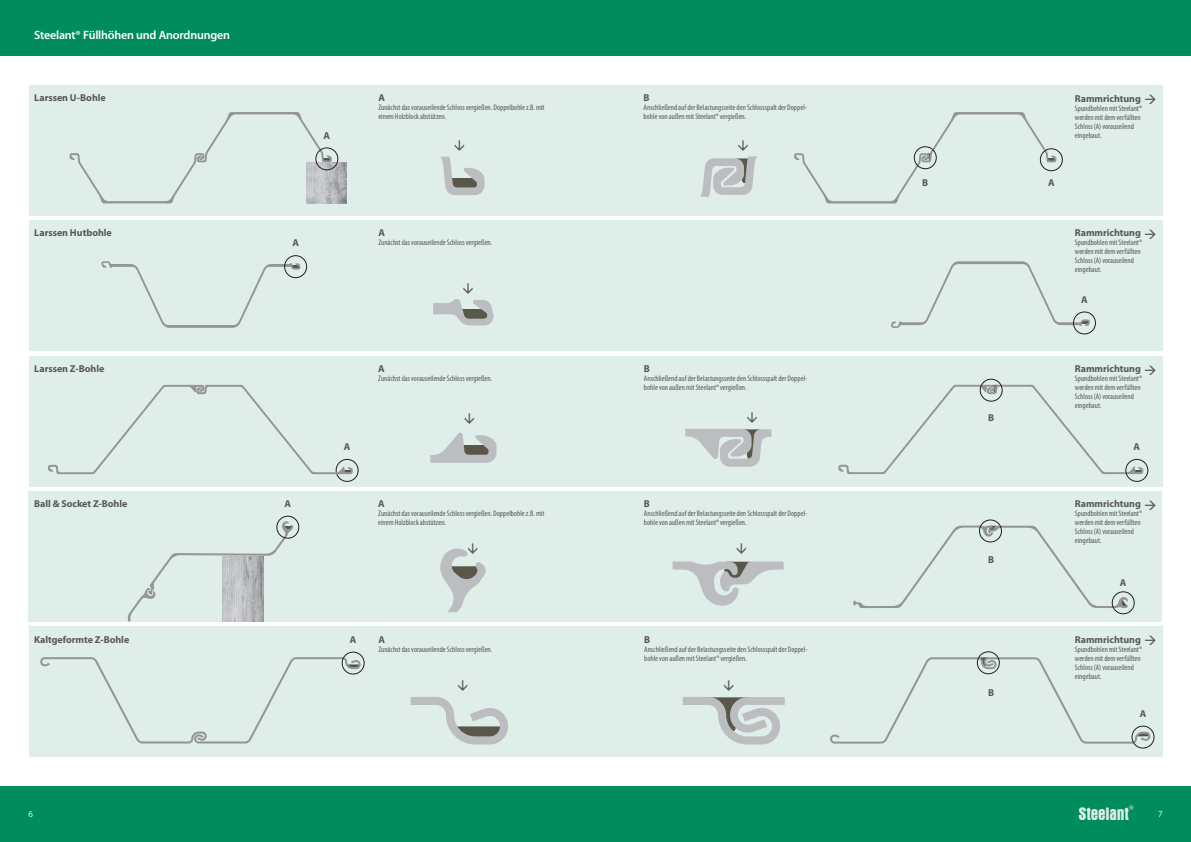
<style>
.page{position:relative;width:1191px;height:842px;background:#fff}
.page>*{position:absolute;margin:0;border:0;box-sizing:border-box;transform-origin:0 0}
.t1{font:700 condensed 18px "Aurora BT";letter-spacing:-.01em;color:#dfeee8}
.t2{font:600 12px "Myriad Pro";letter-spacing:-.015em;color:#fff}
.t3{font:700 10px "Myriad Pro";letter-spacing:-.005em;color:#57585a}
.t4{font:9px "Myriad Pro";color:#dfeee8}
.t5{font:condensed 8px/9px "Myriad Pro";color:#57585a}
.s1{color:#fff}
</style>
<div class="page">
<div style="left:0;top:0;width:1191px;height:56px;background:#008c5d"></div>
<div style="left:0;top:786px;width:1191px;height:56px;background:#008c5d"></div>
<div style="left:29px;top:85px;width:1133px;height:130px;background:#dfeee8"></div>
<div style="left:29px;top:356px;width:1133px;height:130px;background:#dfeee8"></div>
<div style="left:28px;top:491px;width:1134px;height:130px;background:#dfeee8"></div>
<div style="left:29px;top:627px;width:1133px;height:130px;background:#dfeee8"></div>
<div style="left:29px;top:220px;width:1133px;height:130px;background:#dfeee8"></div>
<svg style="left:1129px;top:805px;width:4px;height:4px"></svg>
<svg style="left:794px;top:112px;width:262px;height:92px"></svg>
<svg style="left:70px;top:112px;width:262px;height:91px"></svg>
<img style="left:306px;top:162px;width:41px;height:41px">
<div style="left:1039px;top:148px;width:23px;height:23px;border:1px solid #231f20;border-radius:50%"></div>
<svg style="left:433px;top:299px;width:60px;height:26px"></svg>
<svg style="left:685px;top:429px;width:86px;height:38px"></svg>
<svg style="left:430px;top:432px;width:66px;height:31px"></svg>
<svg style="left:838px;top:385px;width:305px;height:89px"></svg>
<div style="left:913px;top:146px;width:23px;height:23px;border:1px solid #231f20;border-radius:50%"></div>
<div style="left:979px;top:379px;width:23px;height:23px;border:1px solid #231f20;border-radius:50%"></div>
<div style="left:1125px;top:459px;width:23px;height:23px;border:1px solid #231f20;border-radius:50%"></div>
<svg style="left:853px;top:525px;width:275px;height:83px"></svg>
<svg style="left:672px;top:561px;width:111px;height:45px"></svg>
<svg style="left:891px;top:261px;width:199px;height:67px"></svg>
<svg style="left:683px;top:697px;width:101px;height:47px"></svg>
<svg style="left:411px;top:697px;width:97px;height:47px"></svg>
<svg style="left:830px;top:657px;width:320px;height:87px"></svg>
<div style="left:1131px;top:726px;width:23px;height:22px;border:1px solid #231f20;border-radius:50%"></div>
<div style="left:976px;top:651px;width:23px;height:23px;border:1px solid #231f20;border-radius:50%"></div>
<div style="left:1111px;top:591px;width:23px;height:23px;border:1px solid #231f20;border-radius:50%"></div>
<div style="left:979px;top:519px;width:23px;height:23px;border:1px solid #231f20;border-radius:50%"></div>
<div style="left:1073px;top:311px;width:23px;height:23px;border:1px solid #231f20;border-radius:50%"></div>
<svg style="left:700px;top:156px;width:57px;height:41px"></svg>
<svg style="left:441px;top:157px;width:43px;height:38px"></svg>
<div style="left:336px;top:459px;width:22px;height:23px;border:1px solid #231f20;border-radius:50%"></div>
<svg style="left:128px;top:521px;width:165px;height:100px"></svg>
<img style="left:222px;top:556px;width:41px;height:65px">
<div style="left:276px;top:516px;width:23px;height:23px;border:1px solid #231f20;border-radius:50%"></div>
<svg style="left:101px;top:261px;width:199px;height:67px"></svg>
<div style="left:284px;top:255px;width:23px;height:23px;border:1px solid #231f20;border-radius:50%"></div>
<svg style="left:40px;top:657px;width:321px;height:86px"></svg>
<div style="left:342px;top:652px;width:23px;height:22px;border:1px solid #231f20;border-radius:50%"></div>
<div style="left:315px;top:147px;width:23px;height:23px;border:1px solid #231f20;border-radius:50%"></div>
<svg style="left:48px;top:385px;width:305px;height:89px"></svg>
<svg style="left:440px;top:548px;width:45px;height:64px"></svg>
<h2 class="t2" style="left:34px;top:27px;width:197px">Steelant® Füllhöhen und Anordnungen</h2>
<p class="t3" style="left:34px;top:91px;width:73px">Larssen U-Bohle</p>
<p class="t3" style="left:323px;top:129px;width:8px">A</p>
<p class="t3" style="left:378px;top:91px;width:8px">A</p>
<p class="t5" style="left:378px;top:103px;width:168px">Zunächst das vorauseilende Schloss vergießen. Doppelbohle z.B. mit einem Holzblock abstützen.</p>
<p class="t3" style="left:643px;top:91px;width:8px">B</p>
<p class="t5" style="left:643px;top:103px;width:165px">Anschließend auf der Belastungsseite den Schlossspalt der Doppel&shy;bohle von außen mit Steelant® vergießen.</p>
<p class="t3" style="left:1075px;top:92px;width:68px">Rammrichtung</p>
<p class="t5" style="left:1075px;top:103px;width:69px">Spundbohlen mit Steelant® werden mit dem verfüllten<br>Schloss (A) vorauseilend eingebaut.</p>
<p class="t3" style="left:922px;top:176px;width:8px">B</p>
<p class="t3" style="left:1048px;top:176px;width:8px">A</p>
<p class="t3" style="left:34px;top:226px;width:79px">Larssen Hutbohle</p>
<p class="t3" style="left:292px;top:237px;width:8px">A</p>
<p class="t3" style="left:378px;top:226px;width:8px">A</p>
<p class="t5" style="left:378px;top:238px;width:115px">Zunächst das vorauseilende Schloss vergießen.</p>
<p class="t3" style="left:1075px;top:226px;width:68px">Rammrichtung</p>
<p class="t5" style="left:1075px;top:238px;width:69px">Spundbohlen mit Steelant® werden mit dem verfüllten<br>Schloss (A) vorauseilend eingebaut.</p>
<p class="t3" style="left:1081px;top:293px;width:8px">A</p>
<p class="t3" style="left:34px;top:362px;width:72px">Larssen Z-Bohle</p>
<p class="t3" style="left:378px;top:362px;width:8px">A</p>
<p class="t5" style="left:378px;top:374px;width:115px">Zunächst das vorauseilende Schloss vergießen.</p>
<p class="t3" style="left:644px;top:362px;width:8px">B</p>
<p class="t5" style="left:644px;top:374px;width:165px">Anschließend auf der Belastungsseite den Schlossspalt der Doppel&shy;bohle von außen mit Steelant® vergießen.</p>
<p class="t3" style="left:1075px;top:362px;width:68px">Rammrichtung</p>
<p class="t5" style="left:1075px;top:374px;width:69px">Spundbohlen mit Steelant® werden mit dem verfüllten<br>Schloss (A) vorauseilend eingebaut.</p>
<p class="t3" style="left:988px;top:411px;width:8px">B</p>
<p class="t3" style="left:344px;top:440px;width:8px">A</p>
<p class="t3" style="left:1133px;top:440px;width:8px">A</p>
<p class="t3" style="left:34px;top:497px;width:95px">Ball &amp; Socket Z-Bohle</p>
<p class="t3" style="left:284px;top:497px;width:8px">A</p>
<p class="t3" style="left:378px;top:497px;width:8px">A</p>
<p class="t5" style="left:378px;top:509px;width:168px">Zunächst das vorauseilende Schloss vergießen. Doppelbohle z.B. mit einem Holzblock abstützen.</p>
<p class="t3" style="left:644px;top:497px;width:8px">B</p>
<p class="t5" style="left:644px;top:509px;width:165px">Anschließend auf der Belastungsseite den Schlossspalt der Doppel&shy;bohle von außen mit Steelant® vergießen.</p>
<p class="t3" style="left:1075px;top:497px;width:68px">Rammrichtung</p>
<p class="t5" style="left:1075px;top:509px;width:69px">Spundbohlen mit Steelant® werden mit dem verfüllten<br>Schloss (A) vorauseilend eingebaut.</p>
<p class="t3" style="left:988px;top:553px;width:8px">B</p>
<p class="t3" style="left:1120px;top:576px;width:8px">A</p>
<p class="t3" style="left:34px;top:633px;width:97px">Kaltgeformte Z-Bohle</p>
<p class="t3" style="left:350px;top:633px;width:8px">A</p>
<p class="t3" style="left:378px;top:633px;width:8px">A</p>
<p class="t5" style="left:378px;top:644px;width:115px">Zunächst das vorauseilende Schloss vergießen.</p>
<p class="t3" style="left:644px;top:633px;width:8px">B</p>
<p class="t5" style="left:644px;top:645px;width:165px">Anschließend auf der Belastungsseite den Schlossspalt der Doppel&shy;bohle von außen mit Steelant® vergießen.</p>
<p class="t3" style="left:1075px;top:633px;width:68px">Rammrichtung</p>
<p class="t5" style="left:1075px;top:644px;width:69px">Spundbohlen mit Steelant® werden mit dem verfüllten<br>Schloss (A) vorauseilend eingebaut.</p>
<p class="t3" style="left:988px;top:686px;width:8px">B</p>
<p class="t3" style="left:1139px;top:707px;width:8px">A</p>
<p class="t4" style="left:28px;top:808px;width:10px">6<span class="s1">6</span></p>
<h1 class="t1" style="left:1078px;top:803px;width:52px">Steelant</h1>
<p class="t4" style="left:1158px;top:808px;width:6px">7</p>
</div>
